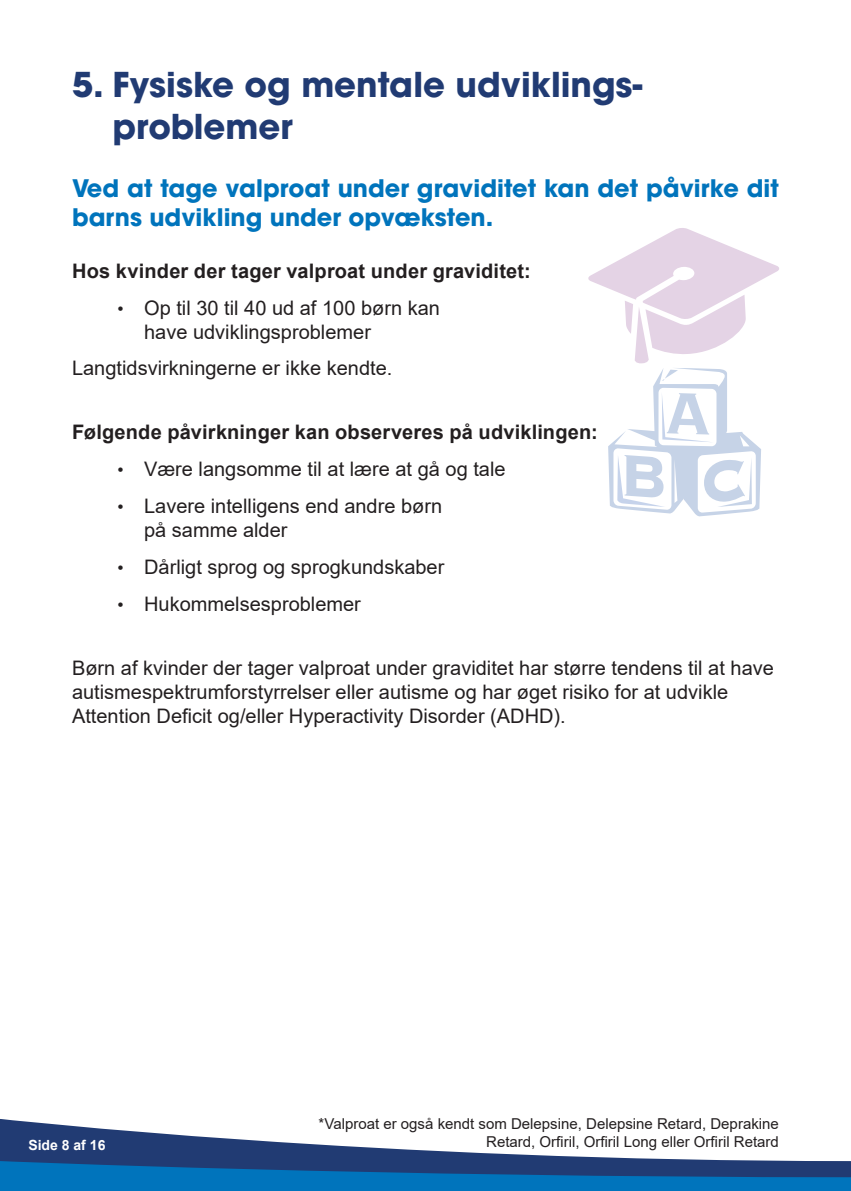
<style>
.page{position:relative;width:851px;height:1191px;background:#fff}
.page>*{position:absolute;margin:0;border:0;box-sizing:border-box;transform-origin:0 0}
.t1{font:700 34px/42px "ITC Avant Garde Pro";color:#213b73}
.t2{font:700 24px/28.8px "ITC Avant Garde Pro";color:#0074bc}
.t3{font:20px/24px "Arial";color:#231f20}
.t4{font:700 20px "Arial";letter-spacing:.01em;color:#231f20}
.t5{font:15px/18px "Arial";color:#231f20;text-align:right}
.t6{font:700 14px "Arial";color:#fff}
.s1{font-size:17.6px}
</style>
<div class="page">
<div style="left:0;top:1177px;width:850px;height:14px;background:#0074bc"></div>
<svg style="left:0;top:1119px;width:850px;height:58px"></svg>
<svg style="left:588px;top:228px;width:191px;height:288px"></svg>
<h1 class="t1" style="left:112px;top:63px;width:531px;text-indent:-40px">5. Fysiske og mentale udviklings&shy;problemer</h1>
<p class="t2" style="left:72px;top:173px;width:708px">Ved at tage valproat under graviditet kan det påvirke dit barns udvikling under opvæksten.</p>
<p class="t4" style="left:72px;top:257px;width:460px">Hos kvinder der tager valproat under graviditet:</p>
<p class="t3" style="left:144px;top:296px;width:297px;text-indent:-27px"><span class="s1">•</span> Op til 30 til 40 ud af 100 børn kan have udviklingsproblemer</p>
<p class="t3" style="left:72px;top:355px;width:322px">Langtidsvirkningerne er ikke kendte.</p>
<p class="t4" style="left:72px;top:418px;width:527px">Følgende påvirkninger kan observeres på udviklingen:</p>
<p class="t3" style="left:117px;top:457px;width:389px"><span class="s1">•</span> Være langsomme til at lære at gå og tale</p>
<p class="t3" style="left:144px;top:494px;width:299px;text-indent:-27px"><span class="s1">•</span> Lavere intelligens end andre børn på samme alder</p>
<p class="t3" style="left:117px;top:554px;width:328px"><span class="s1">•</span> Dårligt sprog og sprogkundskaber</p>
<p class="t3" style="left:117px;top:591px;width:245px"><span class="s1">•</span> Hukommelsesproblemer</p>
<p class="t3" style="left:72px;top:656px;width:703px">Børn af kvinder der tager valproat under graviditet har større tendens til at have autismespektrumforstyrrelser eller autisme og har øget risiko for at udvikle<br>Attention Deficit og/eller Hyperactivity Disorder (ADHD).</p>
<p class="t6" style="left:28px;top:1135px;width:79px">Side 8 af 16</p>
<p class="t5" style="left:318px;top:1115px;width:461px">*Valproat er også kendt som Delepsine, Delepsine Retard, Deprakine<br>Retard, Orfiril, Orfiril Long eller Orfiril Retard</p>
</div>
